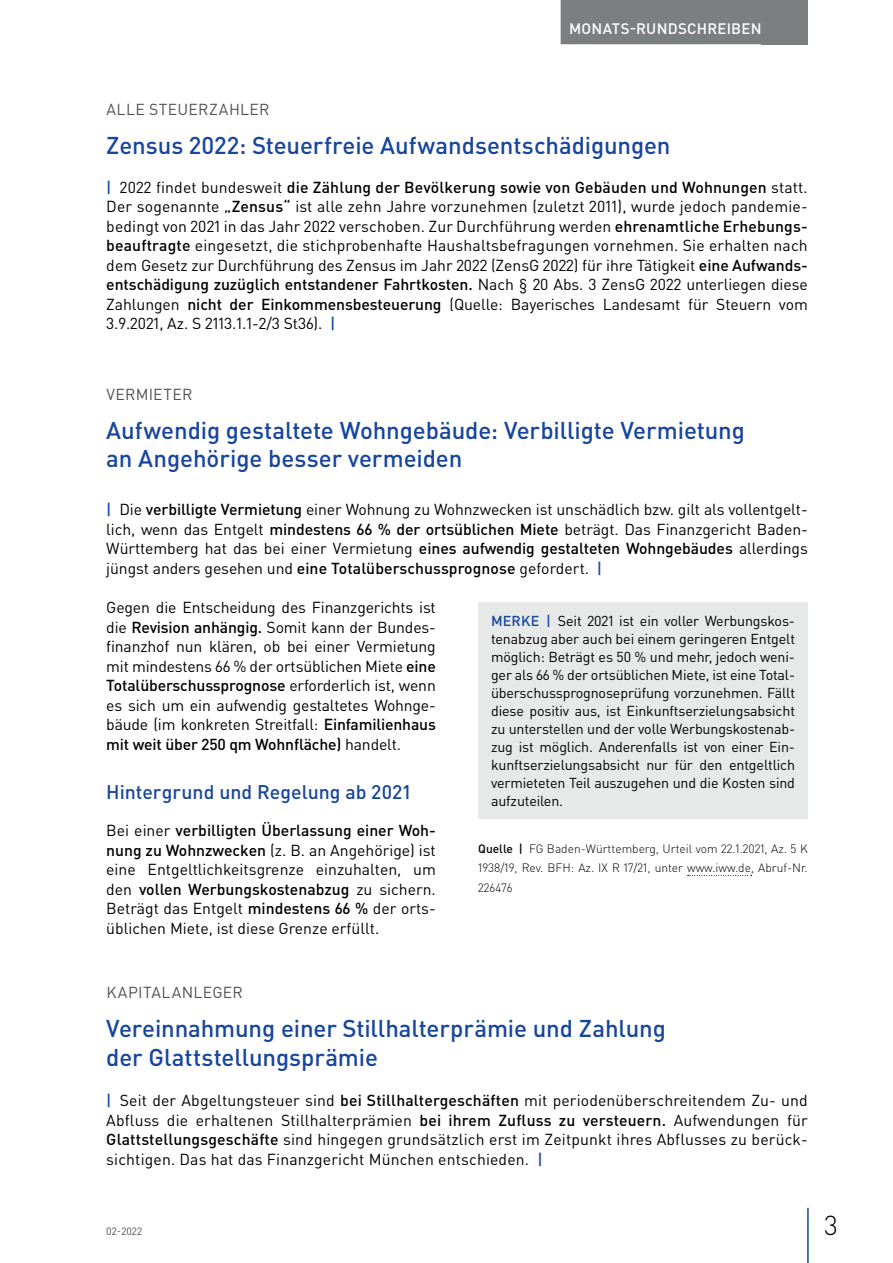
<style>
.page{position:relative;width:893px;height:1263px;background:#fff}
.page>*{position:absolute;margin:0;border:0;box-sizing:border-box;transform-origin:0 0}
.t1{font:300 27px "DIN Pro";color:#000002}
.t2{font:500 24px/28.5px "DIN Pro";letter-spacing:-.005em;color:#18469d}
.t3{font:500 19.5px "DIN Pro";color:#18469d}
.t4{font:15.75px/19.5px "DIN Pro";letter-spacing:-.005em;color:#000002;text-align:justify}
.t5{font:15.75px "DIN Pro";letter-spacing:.025em;color:#4f5152}
.t6{font:500 15px "DIN Pro";letter-spacing:.015em;color:#fff}
.t7{font:14.25px/18px "DIN Pro";letter-spacing:-.01em;color:#000002;text-align:justify}
.t8{font:300 12px/19.5px "DIN Pro";color:#000002;text-align:justify}
.t9{font:10.5px "DIN Pro";color:#4f5152}
.s1{font-weight:500;color:#18469d}
.s2{font-weight:500}
</style>
<div class="page">
<div style="left:762px;top:0;width:46px;height:44px;background:#7c7f7f"></div>
<hr style="left:807px;top:1208px;width:2px;height:55px;background:#18469d">
<div style="left:561px;top:0;width:209px;height:44px;background:#7c7f7f"></div>
<svg style="left:688px;top:875px;width:64px;height:1px"></svg>
<div style="left:478px;top:603px;width:330px;height:216px;background:#e6e9e8"></div>
<p class="t6" style="left:569px;top:18px;width:194px">MONATS-RUNDSCHREIBEN</p>
<p class="t5" style="left:106px;top:98px;width:165px">ALLE STEUERZAHLER</p>
<h2 class="t2" style="left:106px;top:130px;width:566px">Zensus 2022: Steuerfreie Aufwandsentschädigungen</h2>
<p class="t4" style="left:106px;top:177px;width:703px"><span class="s1">|</span> 2022 findet bundesweit <span class="s2">die Zählung der Bevölkerung sowie von Gebäuden und Wohnungen</span> statt.<br>Der sogenannte <span class="s2">„Zensus“</span> ist alle zehn Jahre vorzunehmen (zuletzt 2011), wurde jedoch pandemie&shy;bedingt von 2021 in das Jahr 2022 verschoben. Zur Durchführung werden <span class="s2">ehrenamtliche Erhebungs&shy;beauftragte</span> eingesetzt, die stichprobenhafte Haushaltsbefragungen vornehmen. Sie erhalten nach dem Gesetz zur Durchführung des Zensus im Jahr 2022 (ZensG 2022) für ihre Tätigkeit <span class="s2">eine Aufwands&shy;entschädigung zuzüglich entstandener Fahrtkosten.</span> Nach § 20 Abs. 3 ZensG 2022 unterliegen diese Zahlungen <span class="s2">nicht der Einkommensbesteuerung</span> (Quelle: Bayerisches Landesamt für Steuern vom 3.9.2021, Az. S 2113.1.1-2/3 St36). <span class="s1">|</span></p>
<p class="t5" style="left:106px;top:383px;width:88px">VERMIETER</p>
<h2 class="t2" style="left:106px;top:415px;width:640px">Aufwendig gestaltete Wohngebäude: Verbilligte Vermietung an Angehörige besser vermeiden</h2>
<p class="t4" style="left:106px;top:499px;width:703px"><span class="s1">|</span> Die <span class="s2">verbilligte Vermietung</span> einer Wohnung zu Wohnzwecken ist unschädlich bzw. gilt als vollentgelt&shy;lich, wenn das Entgelt <span class="s2">mindestens 66 % der ortsüblichen Miete</span> beträgt. Das Finanzgericht Baden-Württemberg hat das bei einer Vermietung <span class="s2">eines aufwendig gestalteten Wohngebäudes</span> allerdings jüngst anders gesehen und <span class="s2">eine Totalüberschussprognose</span> gefordert. <span class="s1">|</span></p>
<p class="t4" style="left:106px;top:597px;width:331px">Gegen die Entscheidung des Finanzgerichts ist die <span class="s2">Revision anhängig.</span> Somit kann der Bundes&shy;finanzhof nun klären, ob bei einer Vermietung mit mindestens 66 % der ortsüblichen Miete <span class="s2">eine Totalüberschussprognose</span> erforderlich ist, wenn es sich um ein aufwendig gestaltetes Wohnge&shy;bäude (im konkreten Streitfall: <span class="s2">Einfamilienhaus mit weit über 250 qm Wohnfläche)</span> handelt.</p>
<p class="t3" style="left:106px;top:779px;width:306px">Hintergrund und Regelung ab 2021</p>
<p class="t4" style="left:106px;top:820px;width:331px">Bei einer <span class="s2">verbilligten Überlassung einer Woh&shy;nung zu Wohnzwecken</span> (z. B. an Angehörige) ist eine Entgeltlichkeitsgrenze einzuhalten, um den <span class="s2">vollen Werbungskostenabzug</span> zu sichern.<br>Beträgt das Entgelt <span class="s2">mindestens 66 %</span> der orts&shy;üblichen Miete, ist diese Grenze erfüllt.</p>
<p class="t7" style="left:491px;top:611px;width:306px"><span class="s1">MERKE |</span> Seit 2021 ist ein voller Werbungskos&shy;tenabzug aber auch bei einem geringeren Entgelt möglich: Beträgt es 50 % und mehr, jedoch weni&shy;ger als 66 % der ortsüblichen Miete, ist eine Total&shy;überschussprognoseprüfung vorzunehmen. Fällt diese positiv aus, ist Einkunftserzielungsabsicht zu unterstellen und der volle Werbungskostenab&shy;zug ist möglich. Anderenfalls ist von einer Ein&shy;kunftserzielungsabsicht nur für den entgeltlich vermieteten Teil auszugehen und die Kosten sind aufzuteilen.</p>
<p class="t8" style="left:478px;top:838px;width:331px"><span class="s2">Quelle |</span> FG Baden-Württemberg, Urteil vom 22.1.2021, Az. 5 K 1938/19, Rev. BFH: Az. IX R 17/21, unter www.iww.de, Abruf-Nr.<br>226476</p>
<p class="t5" style="left:106px;top:982px;width:138px">KAPITALANLEGER</p>
<h2 class="t2" style="left:106px;top:1013px;width:561px">Vereinnahmung einer Stillhalterprämie und Zahlung der Glattstellungsprämie</h2>
<p class="t4" style="left:106px;top:1090px;width:703px"><span class="s1">|</span> Seit der Abgeltungsteuer sind <span class="s2">bei Stillhaltergeschäften</span> mit periodenüberschreitendem Zu- und Abfluss die erhaltenen Stillhalterprämien <span class="s2">bei ihrem Zufluss zu versteuern.</span> Aufwendungen für <span class="s2">Glattstellungsgeschäfte</span> sind hingegen grundsätzlich erst im Zeitpunkt ihres Abflusses zu berück&shy;sichtigen. Das hat das Finanzgericht München entschieden. <span class="s1">|</span></p>
<p class="t9" style="left:106px;top:1224px;width:37px">02-2022</p>
<h1 class="t1" style="left:824px;top:1207px;width:15px">3</h1>
</div>
